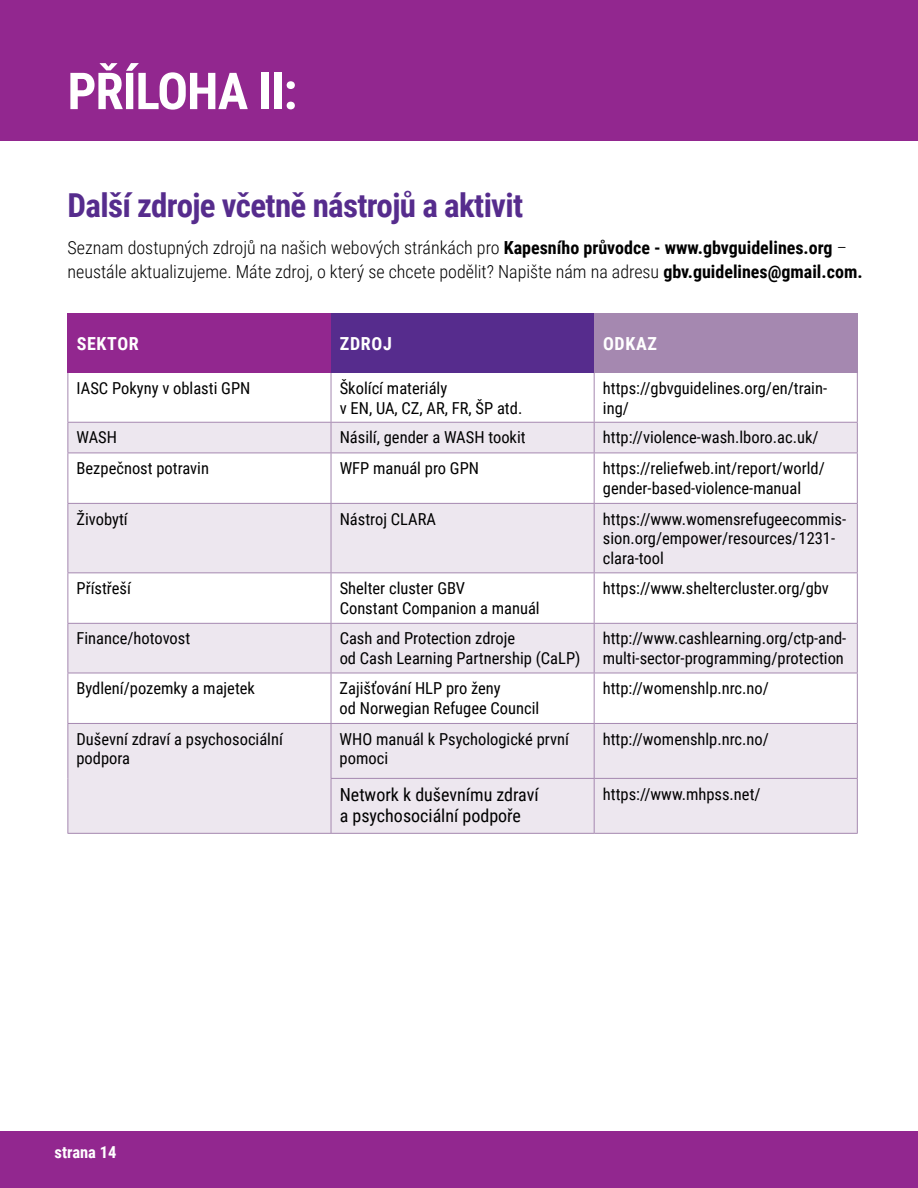
<style>
.page{position:relative;width:918px;height:1188px;background:#fff}
.page>*{position:absolute;margin:0;border:0;box-sizing:border-box;transform-origin:0 0}
.t1{font:700 51px "Roboto Condensed";letter-spacing:-.02em;color:#fff}
.t2{font:700 33px "Roboto Condensed";letter-spacing:-.02em;color:#562c8d}
.t3{font:300 18px/24px "Roboto Condensed";color:#000}
.t4{font:18px/21.6px "Roboto Condensed";color:#000}
.t5{font:700 18px "Roboto Condensed";letter-spacing:.035em;color:#fff}
.t6{font:16.5px/19.8px "Roboto Condensed";color:#000}
.t7{font:700 16.5px "Roboto Condensed";color:#fff}
.s1{font-weight:700}
</style>
<div class="page">
<div style="left:0;top:0;width:918px;height:141px;background:#92278f"></div>
<div style="left:0;top:1131px;width:918px;height:57px;background:#92278f"></div>
<div style="left:68px;top:313px;width:263px;height:60px;background:#92278f"></div>
<div style="left:331px;top:313px;width:263px;height:60px;background:#562c8d"></div>
<div style="left:594px;top:313px;width:263px;height:60px;background:#a588b0"></div>
<svg style="left:69px;top:423px;width:788px;height:410px;fill:#ede7ef"></svg>
<hr style="left:68px;top:373px;width:1px;height:49px;background:#a588b0">
<hr style="left:331px;top:373px;width:1px;height:49px;background:#a588b0">
<hr style="left:594px;top:373px;width:1px;height:49px;background:#a588b0">
<hr style="left:857px;top:373px;width:1px;height:49px;background:#a588b0">
<hr style="left:68px;top:422px;width:263px;height:1px;background:#a588b0">
<hr style="left:68px;top:423px;width:1px;height:30px;background:#a588b0">
<hr style="left:331px;top:422px;width:263px;height:1px;background:#a588b0">
<hr style="left:331px;top:423px;width:1px;height:30px;background:#a588b0">
<hr style="left:594px;top:422px;width:264px;height:1px;background:#a588b0">
<hr style="left:594px;top:423px;width:1px;height:30px;background:#a588b0">
<hr style="left:857px;top:423px;width:1px;height:30px;background:#a588b0">
<hr style="left:68px;top:453px;width:263px;height:1px;background:#a588b0">
<hr style="left:68px;top:453px;width:1px;height:50px;background:#a588b0">
<hr style="left:331px;top:453px;width:263px;height:1px;background:#a588b0">
<hr style="left:331px;top:453px;width:1px;height:50px;background:#a588b0">
<hr style="left:594px;top:453px;width:264px;height:1px;background:#a588b0">
<hr style="left:594px;top:453px;width:1px;height:50px;background:#a588b0">
<hr style="left:857px;top:453px;width:1px;height:50px;background:#a588b0">
<hr style="left:68px;top:503px;width:263px;height:1px;background:#a588b0">
<hr style="left:68px;top:504px;width:1px;height:68px;background:#a588b0">
<hr style="left:331px;top:503px;width:263px;height:1px;background:#a588b0">
<hr style="left:331px;top:504px;width:1px;height:68px;background:#a588b0">
<hr style="left:594px;top:503px;width:264px;height:1px;background:#a588b0">
<hr style="left:594px;top:504px;width:1px;height:68px;background:#a588b0">
<hr style="left:857px;top:504px;width:1px;height:68px;background:#a588b0">
<hr style="left:68px;top:572px;width:263px;height:1px;background:#a588b0">
<hr style="left:68px;top:573px;width:1px;height:50px;background:#a588b0">
<hr style="left:331px;top:572px;width:263px;height:1px;background:#a588b0">
<hr style="left:331px;top:573px;width:1px;height:50px;background:#a588b0">
<hr style="left:594px;top:572px;width:264px;height:1px;background:#a588b0">
<hr style="left:594px;top:573px;width:1px;height:50px;background:#a588b0">
<hr style="left:857px;top:573px;width:1px;height:50px;background:#a588b0">
<hr style="left:68px;top:623px;width:263px;height:1px;background:#a588b0">
<hr style="left:68px;top:624px;width:1px;height:49px;background:#a588b0">
<hr style="left:331px;top:623px;width:263px;height:1px;background:#a588b0">
<hr style="left:331px;top:624px;width:1px;height:49px;background:#a588b0">
<hr style="left:594px;top:623px;width:264px;height:1px;background:#a588b0">
<hr style="left:594px;top:624px;width:1px;height:49px;background:#a588b0">
<hr style="left:857px;top:624px;width:1px;height:49px;background:#a588b0">
<hr style="left:68px;top:673px;width:263px;height:1px;background:#a588b0">
<hr style="left:68px;top:673px;width:1px;height:50px;background:#a588b0">
<hr style="left:331px;top:673px;width:263px;height:1px;background:#a588b0">
<hr style="left:331px;top:673px;width:1px;height:50px;background:#a588b0">
<hr style="left:594px;top:673px;width:264px;height:1px;background:#a588b0">
<hr style="left:594px;top:673px;width:1px;height:50px;background:#a588b0">
<hr style="left:857px;top:673px;width:1px;height:50px;background:#a588b0">
<hr style="left:68px;top:723px;width:263px;height:1px;background:#a588b0">
<hr style="left:68px;top:724px;width:1px;height:54px;background:#a588b0">
<hr style="left:331px;top:723px;width:263px;height:1px;background:#a588b0">
<hr style="left:331px;top:724px;width:1px;height:54px;background:#a588b0">
<hr style="left:594px;top:723px;width:264px;height:1px;background:#a588b0">
<hr style="left:594px;top:724px;width:1px;height:54px;background:#a588b0">
<hr style="left:857px;top:724px;width:1px;height:54px;background:#a588b0">
<hr style="left:68px;top:778px;width:1px;height:55px;background:#a588b0">
<hr style="left:331px;top:778px;width:263px;height:1px;background:#a588b0">
<hr style="left:331px;top:779px;width:1px;height:54px;background:#a588b0">
<hr style="left:594px;top:778px;width:264px;height:1px;background:#a588b0">
<hr style="left:594px;top:779px;width:1px;height:54px;background:#a588b0">
<hr style="left:857px;top:779px;width:1px;height:54px;background:#a588b0">
<hr style="left:68px;top:833px;width:263px;height:1px;background:#a588b0">
<hr style="left:331px;top:833px;width:263px;height:1px;background:#a588b0">
<hr style="left:594px;top:833px;width:264px;height:1px;background:#a588b0">
<h1 class="t1" style="left:68px;top:55px;width:231px">PŘÍLOHA II:</h1>
<h2 class="t2" style="left:68px;top:182px;width:457px">Další zdroje včetně nástrojů a aktivit</h2>
<p class="t3" style="left:68px;top:235px;width:797px">Seznam dostupných zdrojů na našich webových stránkách pro <span class="s1">Kapesního průvodce - www.gbvguidelines.org</span> – neustále aktualizujeme. Máte zdroj, o který se chcete podělit? Napište nám na adresu <span class="s1">gbv.guidelines@gmail.com.</span></p>
<p class="t5" style="left:77px;top:331px;width:64px">SEKTOR</p>
<p class="t5" style="left:340px;top:331px;width:53px">ZDROJ</p>
<p class="t5" style="left:603px;top:331px;width:55px">ODKAZ</p>
<p class="t6" style="left:77px;top:377px;width:175px">IASC Pokyny v oblasti GPN</p>
<p class="t6" style="left:340px;top:377px;width:184px">Školící materiály<br>v EN, UA, CZ, AR, FR, ŠP atd.</p>
<p class="t6" style="left:603px;top:377px;width:226px">https://gbvguidelines.org/en/train&shy;ing/</p>
<p class="t6" style="left:77px;top:427px;width:42px">WASH</p>
<p class="t6" style="left:340px;top:427px;width:187px">Násilí, gender a WASH tookit</p>
<p class="t6" style="left:603px;top:427px;width:217px">http://violence-wash.lboro.ac.uk/</p>
<p class="t6" style="left:77px;top:458px;width:134px">Bezpečnost potravin</p>
<p class="t6" style="left:340px;top:458px;width:141px">WFP manuál pro GPN</p>
<p class="t6" style="left:603px;top:458px;width:223px">https://reliefweb.int/report/world/ gender-based-violence-manual</p>
<p class="t6" style="left:77px;top:508px;width:53px">Živobytí</p>
<p class="t6" style="left:340px;top:508px;width:98px">Nástroj CLARA</p>
<p class="t6" style="left:603px;top:508px;width:245px">https://www.womensrefugeecommis&shy;sion.org/empower/resources/1231- clara-tool</p>
<p class="t6" style="left:77px;top:578px;width:56px">Přístřeší</p>
<p class="t6" style="left:340px;top:578px;width:202px">Shelter cluster GBV<br>Constant Companion a manuál</p>
<p class="t6" style="left:603px;top:578px;width:228px">https://www.sheltercluster.org/gbv</p>
<p class="t6" style="left:77px;top:628px;width:115px">Finance/hotovost</p>
<p class="t6" style="left:340px;top:628px;width:242px">Cash and Protection zdroje<br>od Cash Learning Partnership (CaLP)</p>
<p class="t6" style="left:603px;top:628px;width:245px">http://www.cashlearning.org/ctp-and&shy;multi-sector-programming/protection</p>
<p class="t6" style="left:77px;top:678px;width:180px">Bydlení/pozemky a majetek</p>
<p class="t6" style="left:340px;top:678px;width:201px">Zajišťování HLP pro ženy<br>od Norwegian Refugee Council</p>
<p class="t6" style="left:603px;top:678px;width:168px">http://womenshlp.nrc.no/</p>
<p class="t6" style="left:77px;top:728px;width:208px">Duševní zdraví a psychosociální podpora</p>
<p class="t6" style="left:340px;top:728px;width:231px">WHO manuál k Psychologické první pomoci</p>
<p class="t6" style="left:603px;top:728px;width:168px">http://womenshlp.nrc.no/</p>
<p class="t4" style="left:340px;top:783px;width:200px">Network k duševnímu zdraví a psychosociální podpoře</p>
<p class="t6" style="left:603px;top:783px;width:159px">https://www.mhpss.net/</p>
<p class="t7" style="left:55px;top:1141px;width:63px">strana 14</p>
</div>
